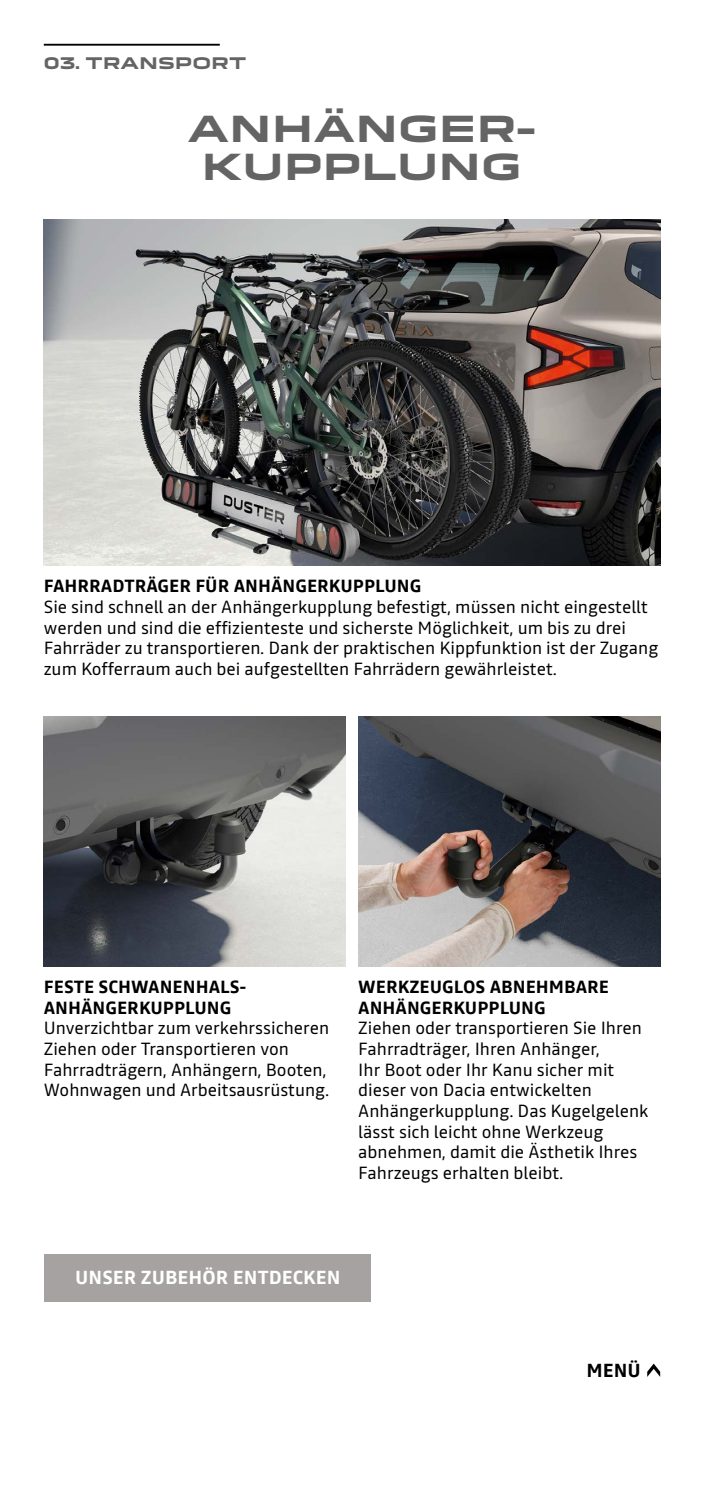
<style>
.page{position:relative;width:704px;height:1502px;background:#fff}
.page>*{position:absolute;margin:0;border:0;box-sizing:border-box;transform-origin:0 0}
.t1{font:700 35px/38.1px "Dacia Block Extended";color:#646464;text-align:center}
.t2{font:700 18.75px "Read";color:#fff}
.t3{font:700 18.75px "Read";color:#000}
.t4{font:17.5px/20.6px "Read";color:#000}
.t5{font:700 17.5px/20.6px "Read";color:#000}
.t6{font:700 15.62px "Dacia Block Extended";color:#646464}
</style>
<div class="page">
<img style="left:44px;top:220px;width:615px;height:345px">
<img style="left:44px;top:716px;width:301px;height:250px">
<img style="left:358px;top:716px;width:301px;height:250px">
<hr style="left:44px;top:44px;width:176px;height:2px;background:#000">
<svg style="left:647px;top:1363px;width:12px;height:13px"></svg>
<div style="left:45px;top:1253px;width:326px;height:47px;background:#a6a2a1"></div>
<p class="t6" style="left:44px;top:54px;width:204px">03. TRANSPORT</p>
<h1 class="t1" style="left:187px;top:110px;width:349px">ANHÄNGER-<br>KUPPLUNG</h1>
<p class="t5" style="left:44px;top:576px;width:378px">FAHRRADTRÄGER FÜR ANHÄNGERKUPPLUNG</p>
<p class="t4" style="left:44px;top:596px;width:615px">Sie sind schnell an der Anhängerkupplung befestigt, müssen nicht eingestellt werden und sind die effizienteste und sicherste Möglichkeit, um bis zu drei Fahrräder zu transportieren. Dank der praktischen Kippfunktion ist der Zugang zum Kofferraum auch bei aufgestellten Fahrrädern gewährleistet.</p>
<p class="t5" style="left:44px;top:976px;width:204px">FESTE SCHWANENHALS-<br>ANHÄNGERKUPPLUNG</p>
<p class="t4" style="left:44px;top:1017px;width:287px">Unverzichtbar zum verkehrssicheren Ziehen oder Transportieren von Fahrradträgern, Anhängern, Booten, Wohnwagen und Arbeitsausrüstung.</p>
<p class="t5" style="left:358px;top:976px;width:252px">WERKZEUGLOS ABNEHMBARE<br>ANHÄNGERKUPPLUNG</p>
<p class="t4" style="left:358px;top:1017px;width:291px">Ziehen oder transportieren Sie Ihren Fahrradträger, Ihren Anhänger,<br>Ihr Boot oder Ihr Kanu sicher mit dieser von Dacia entwickelten Anhängerkupplung. Das Kugelgelenk lässt sich leicht ohne Werkzeug abnehmen, damit die Ästhetik Ihres Fahrzeugs erhalten bleibt.</p>
<p class="t2" style="left:75px;top:1266px;width:266px">UNSER ZUBEHÖR ENTDECKEN</p>
<p class="t3" style="left:586px;top:1359px;width:56px">MENÜ</p>
</div>
